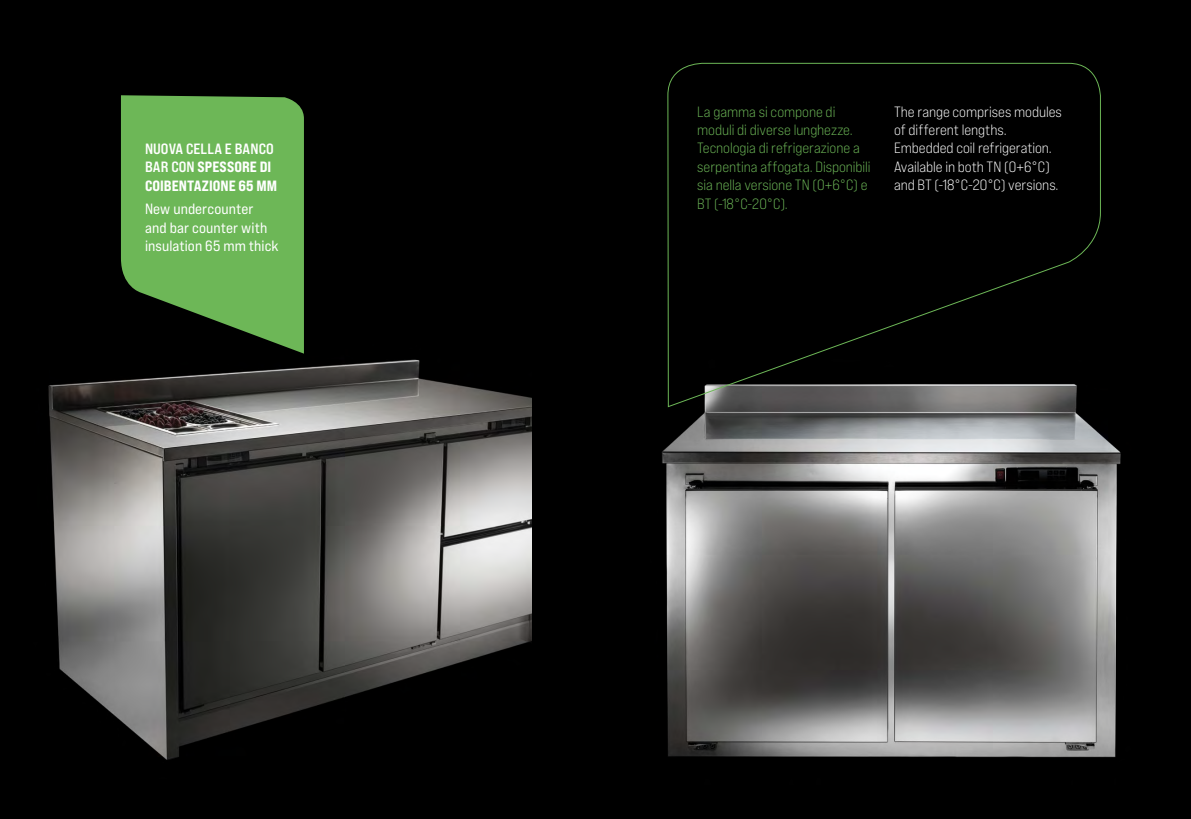
<style>
.page{position:relative;width:1191px;height:819px;background:#000}
.page>*{position:absolute;margin:0;border:0;box-sizing:border-box;transform-origin:0 0}
.t1{font:expanded 14.88px/18.4px "Bebas Neue Pro";letter-spacing:-.005em;color:#6db757}
.t2{font:expanded 14.88px/18.4px "Bebas Neue Pro";letter-spacing:-.005em;color:#fff}
.t3{font:expanded 14.88px/18.4px "Bebas Neue Pro";letter-spacing:.005em;color:#fff}
.t4{font:800 expanded 14.88px/18.4px "Bebas Neue Pro";letter-spacing:.005em;color:#fff}
.s1{font-weight:700}
</style>
<div class="page">
<img style="left:48px;top:359px;width:484px;height:401px">
<img style="left:661px;top:413px;width:460px;height:345px">
<div style="left:117px;top:92px;width:194px;height:268px;background:#000"></div>
<svg style="left:121px;top:95px;width:183px;height:258px;background:#5d9d4a"></svg>
<div style="left:664px;top:59px;width:444px;height:354px;background:#000;opacity:.48"></div>
<svg style="left:667px;top:62px;width:434px;height:346px"></svg>
<p class="t4" style="left:145px;top:139px;width:134px"><span class="s1">NUOVA CELLA E BANCO<br>BAR CON</span> SPESSORE DI<br>COIBENTAZIONE 65 MM</p>
<p class="t3" style="left:145px;top:199px;width:135px">New undercounter and bar counter with insulation 65 mm thick</p>
<p class="t1" style="left:697px;top:102px;width:175px">La gamma si compone di moduli di diverse lunghezze.<br>Tecnologia di refrigerazione a serpentina affogata. Disponibili sia nella versione TN (0+6°C) e<br>BT (-18°C-20°C).</p>
<p class="t2" style="left:894px;top:102px;width:169px">The range comprises modules of different lengths.</p>
<p class="t2" style="left:894px;top:139px;width:166px">Embedded coil refrigeration.<br>Available in both TN (0+6°C) and BT (-18°C-20°C) versions.</p>
</div>
